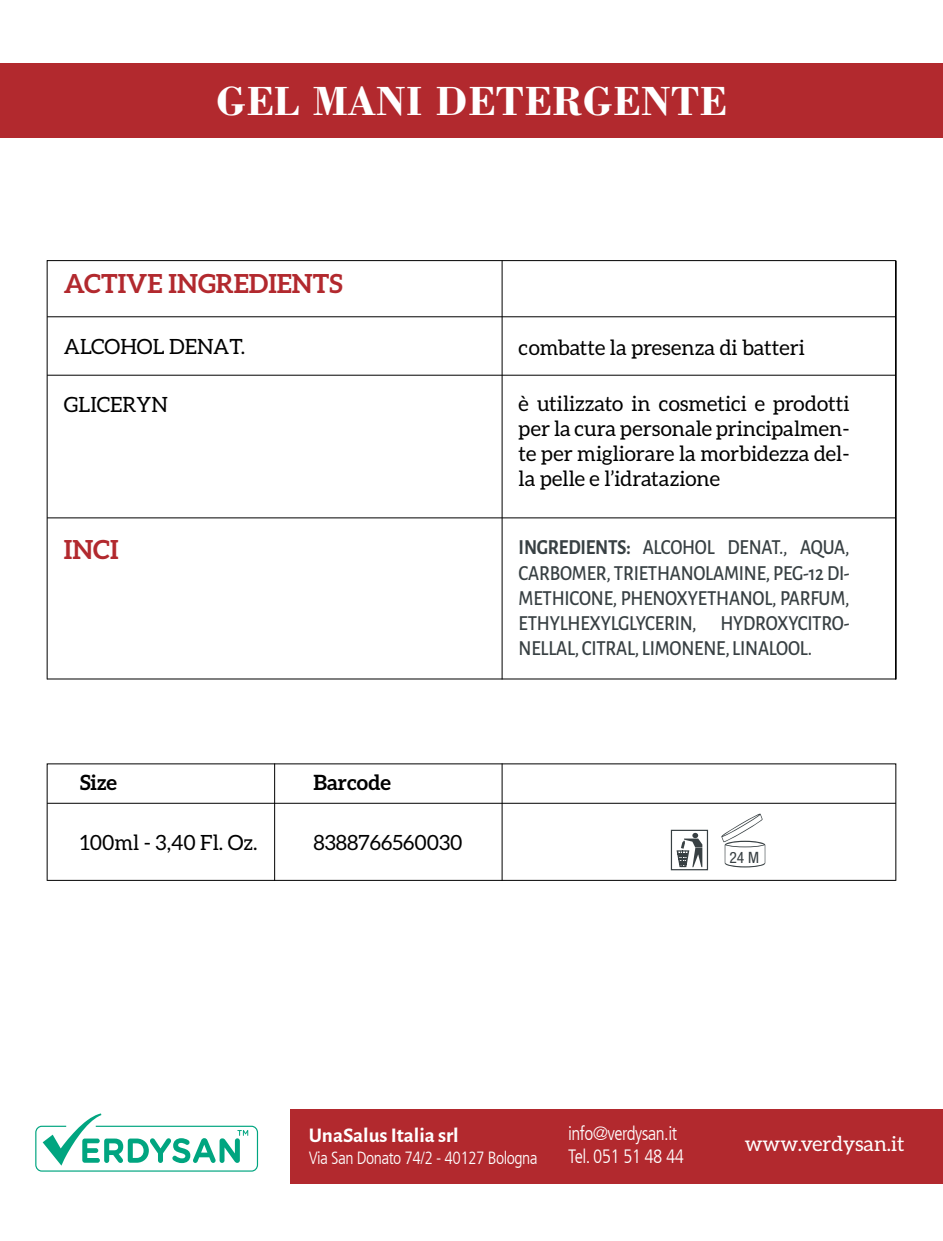
<style>
.page{position:relative;width:943px;height:1241px;background:#fff}
.page>*{position:absolute;margin:0;border:0;box-sizing:border-box;transform-origin:0 0}
.t1{font:700 42px "Bodoni Std";color:#fff}
.t2{font:700 26.25px "Aleo";color:#b2292e}
.t3{font:21px/25.2px "Aleo";color:#000;text-align:justify}
.t4{font:500 21px/25.2px "Alegreya Sans SC";letter-spacing:-.01em;color:#384043;text-align:justify;scale:.9 1}
.t5{font:700 21px "Aleo";color:#000}
.t6{font:700 20.82px "Alegreya Sans";color:#fff}
.t7{font:20.65px "Aleo";color:#fff}
.t8{font:300 condensed 19.25px/23.1px "Frutiger LT";letter-spacing:-.03em;color:#fff}
.t9{font:300 condensed 17.68px "Frutiger LT";letter-spacing:-.03em;color:#fff}
.t10{font:condensed 15.58px "Helvetica Neue";color:#384043}
.s1{font-weight:700}
</style>
<div class="page">
<div style="left:0;top:63px;width:943px;height:74px;background:#b2292e"></div>
<div style="left:671px;top:829px;width:37px;height:41px;border:1px solid #384043"></div>
<svg style="left:676px;top:832px;width:26px;height:35px"></svg>
<svg style="left:721px;top:813px;width:44px;height:54px"></svg>
<svg style="left:46px;top:260px;width:850px;height:420px"></svg>
<hr style="left:47px;top:316px;width:848px;height:1px;background:#000">
<hr style="left:47px;top:375px;width:848px;height:1px;background:#000">
<hr style="left:47px;top:517px;width:848px;height:1px;background:#000">
<hr style="left:47px;top:678px;width:848px;height:1px;background:#000">
<hr style="left:47px;top:802px;width:848px;height:1px;background:#000">
<div style="left:47px;top:763px;width:849px;height:118px;border:1px solid #000"></div>
<hr style="left:47px;top:879px;width:848px;height:1px;background:#000">
<hr style="left:895px;top:260px;width:1px;height:419px;background:#000">
<hr style="left:501px;top:260px;width:1px;height:419px;background:#000">
<hr style="left:501px;top:763px;width:1px;height:117px;background:#000">
<hr style="left:274px;top:763px;width:1px;height:117px;background:#000">
<div style="left:290px;top:1109px;width:653px;height:74px;background:#b2292e"></div>
<div style="left:35px;top:1125px;width:223px;height:46px;border:1px solid #00a580;border-radius:6px"></div>
<svg style="left:43px;top:1113px;width:205px;height:52px"></svg>
<h1 class="t1" style="left:216px;top:75px;width:513px">GEL MANI DETERGENTE</h1>
<p class="t2" style="left:64px;top:269px;width:280px">ACTIVE INGREDIENTS</p>
<p class="t3" style="left:64px;top:333px;width:183px">ALCOHOL DENAT.</p>
<p class="t3" style="left:64px;top:391px;width:105px">GLICERYN</p>
<p class="t2" style="left:64px;top:534px;width:56px">INCI</p>
<p class="t5" style="left:80px;top:770px;width:39px">Size</p>
<p class="t3" style="left:80px;top:829px;width:179px">100ml - 3,40 Fl. Oz.</p>
<p class="t5" style="left:313px;top:770px;width:79px">Barcode</p>
<p class="t3" style="left:313px;top:829px;width:151px">8388766560030</p>
<p class="t3" style="left:518px;top:334px;width:288px">combatte la presenza di batteri</p>
<p class="t3" style="left:518px;top:390px;width:332px">è utilizzato in cosmetici e prodotti per la cura personale principalmen&shy;te per migliorare la morbidezza del&shy;la pelle e l’idratazione</p>
<p class="t4" style="left:518px;top:533px;width:369px"><span class="s1">INGREDIENTS:</span> ALCOHOL DENAT., AQUA, CARBOMER, TRIETHANOLAMINE, PEG‐12 DI-METHICONE, PHENOXYETHANOL, PARFUM, ETHYLHEXYLGLYCERIN, HYDROXYCITRO-NELLAL, CITRAL, LIMONENE, LINALOOL.</p>
<p class="t10" style="left:729px;top:848px;width:31px">24 M</p>
<p class="t6" style="left:309px;top:1120px;width:151px">UnaSalus Italia srl</p>
<p class="t9" style="left:309px;top:1147px;width:230px">Via San Donato 74/2 - 40127 Bologna</p>
<p class="t8" style="left:568px;top:1121px;width:117px">info@verdysan.it<br>Tel. 051 51 48 44</p>
<p class="t7" style="left:744px;top:1131px;width:161px">www.verdysan.it</p>
</div>
